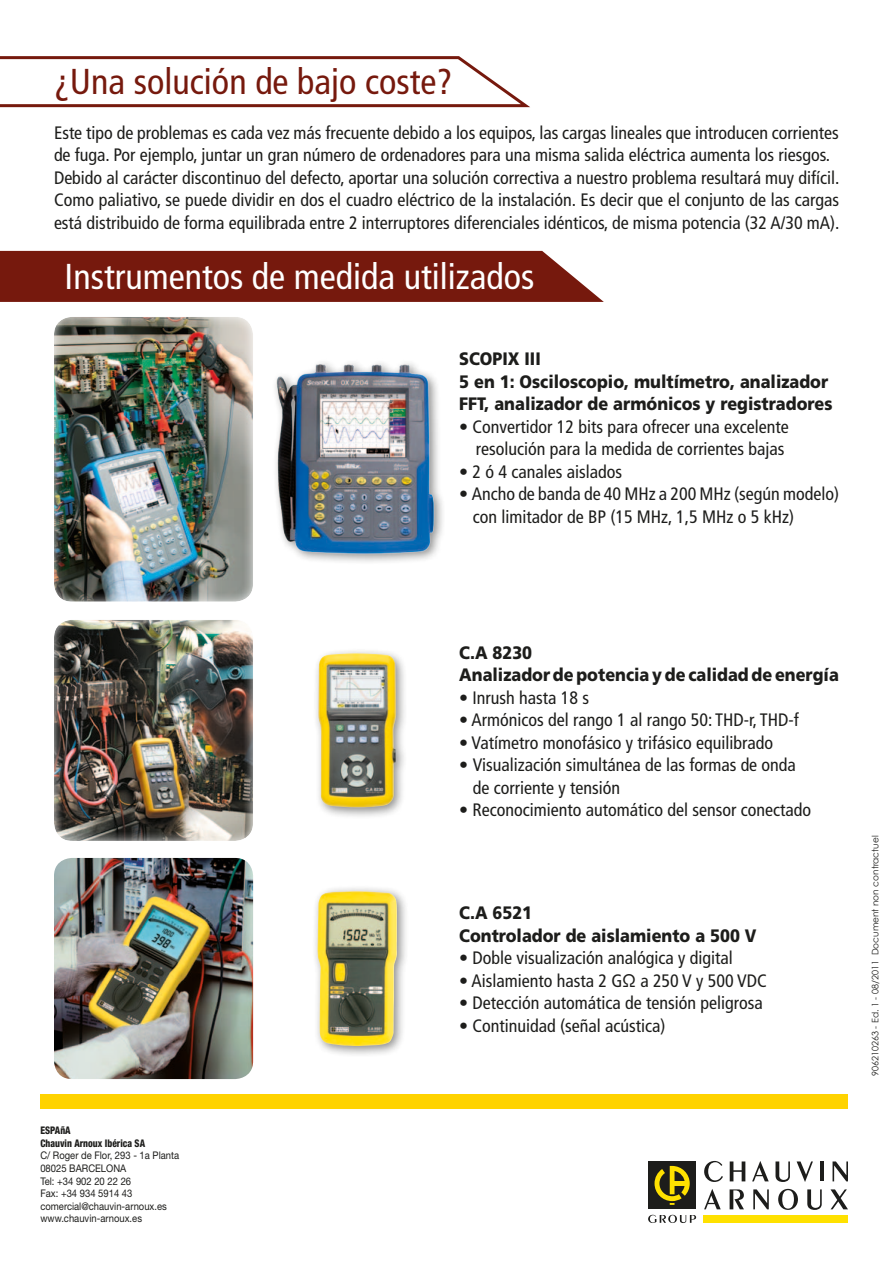
<style>
.page{position:relative;width:893px;height:1263px;background:#fff}
.page>*{position:absolute;margin:0;border:0;box-sizing:border-box;transform-origin:0 0}
.t1{font:condensed 36px "Frutiger LT";color:#fff}
.t2{font:condensed 36px "Frutiger LT";color:#76190d}
.t3{font:condensed 18px/22.5px "Frutiger LT";color:#1d1d1b}
.t4{font:900 18px/22.5px "Frutiger LT";color:#1d1d1b;scale:.9 1}
.t5{font:10.5px/12.6px "Helvetica Neue";color:#1d1d1b;scale:.9 1}
.t6{font:800 condensed 10.5px/12.6px "Helvetica Neue";color:#1d1d1b;scale:.9 1}
.t7{font:9px "Century Gothic";color:#1d1d1b}
</style>
<div class="page">
<div style="left:704px;top:1215px;width:144px;height:8px;background:#ffe100"></div>
<div style="left:648px;top:1161px;width:48px;height:48px;background:#1d1d1b"></div>
<svg style="left:654px;top:1166px;width:36px;height:39px"></svg>
<svg style="left:704px;top:1161px;width:19px;height:21px"></svg>
<svg style="left:730px;top:1161px;width:15px;height:20px"></svg>
<svg style="left:752px;top:1161px;width:17px;height:20px"></svg>
<svg style="left:775px;top:1161px;width:15px;height:21px"></svg>
<svg style="left:797px;top:1161px;width:16px;height:21px"></svg>
<hr style="left:820px;top:1161px;width:3px;height:20px;background:#1d1d1b">
<svg style="left:832px;top:1161px;width:16px;height:20px"></svg>
<svg style="left:704px;top:1189px;width:17px;height:20px"></svg>
<svg style="left:730px;top:1189px;width:14px;height:20px"></svg>
<svg style="left:753px;top:1189px;width:16px;height:20px"></svg>
<svg style="left:778px;top:1189px;width:20px;height:21px"></svg>
<svg style="left:807px;top:1189px;width:15px;height:21px"></svg>
<svg style="left:830px;top:1189px;width:18px;height:20px"></svg>
<svg style="left:648px;top:1215px;width:48px;height:8px"></svg>
<div style="left:40px;top:1094px;width:808px;height:15px;background:#ffd300"></div>
<img style="left:275px;top:362px;width:165px;height:200px">
<div style="left:312px;top:885px;width:97px;height:173px;background:#1d1d1b;opacity:.5"></div>
<img style="left:317px;top:891px;width:80px;height:155px">
<div style="left:312px;top:647px;width:96px;height:172px;background:#1d1d1b;opacity:.5"></div>
<img style="left:318px;top:653px;width:78px;height:154px">
<img style="left:54px;top:858px;width:199px;height:221px">
<img style="left:54px;top:620px;width:199px;height:221px">
<img style="left:54px;top:317px;width:199px;height:285px">
<svg style="left:0;top:56px;width:530px;height:52px"></svg>
<svg style="left:0;top:251px;width:604px;height:51px;background:#7d2519"></svg>
<h1 class="t2" style="left:54px;top:61px;width:400px">¿Una solución de bajo coste?</h1>
<p class="t3" style="left:54px;top:122px;width:787px">Este tipo de problemas es cada vez más frecuente debido a los equipos, las cargas lineales que introducen corrientes de fuga. Por ejemplo, juntar un gran número de ordenadores para una misma salida eléctrica aumenta los riesgos.<br>Debido al carácter discontinuo del defecto, aportar una solución correctiva a nuestro problema resultará muy difícil.<br>Como paliativo, se puede dividir en dos el cuadro eléctrico de la instalación. Es decir que el conjunto de las cargas está distribuido de forma equilibrada entre 2 interruptores diferenciales idénticos, de misma potencia (32 A/30 mA).</p>
<h1 class="t1" style="left:65px;top:256px;width:471px">Instrumentos de medida utilizados</h1>
<p class="t4" style="left:459px;top:348px;width:416px">SCOPIX III<br>5 en 1: Osciloscopio, multímetro, analizador<br>FFT, analizador de armónicos y registradores</p>
<p class="t3" style="left:459px;top:415px;width:331px;text-align:right">• Convertidor 12 bits para ofrecer una excelente resolución para la medida de corrientes bajas</p>
<p class="t3" style="left:459px;top:460px;width:164px">• 2 ó 4 canales aislados</p>
<p class="t3" style="left:473px;top:483px;width:368px;text-indent:-14px">• Ancho de banda de 40 MHz a 200 MHz (según modelo) con limitador de BP (15 MHz, 1,5 MHz o 5 kHz)</p>
<p class="t6" style="left:40px;top:1124px;width:118px">ESPAñA<br>Chauvin Arnoux Ibérica SA</p>
<p class="t5" style="left:40px;top:1149px;width:156px">C/ Roger de Flor, 293 - 1a Planta<br>08025 BARCELONA<br>Tel: +34 902 20 22 26<br>Fax: +34 934 5914 43 comercial@chauvin-arnoux.es www.chauvin-arnoux.es</p>
<p class="t4" style="left:459px;top:641px;width:423px">C.A 8230<br>Analizador de potencia y de calidad de energía</p>
<p class="t3" style="left:459px;top:686px;width:131px">• Inrush hasta 18 s</p>
<p class="t3" style="left:459px;top:709px;width:341px">• Armónicos del rango 1 al rango 50: THD-r, THD-f</p>
<p class="t3" style="left:459px;top:731px;width:315px">• Vatímetro monofásico y trifásico equilibrado</p>
<p class="t3" style="left:473px;top:754px;width:325px;text-indent:-14px">• Visualización simultánea de las formas de onda de corriente y tensión</p>
<p class="t3" style="left:459px;top:799px;width:353px">• Reconocimiento automático del sensor conectado</p>
<p class="t4" style="left:459px;top:902px;width:332px">C.A 6521<br>Controlador de aislamiento a 500 V</p>
<p class="t3" style="left:459px;top:947px;width:275px">• Doble visualización analógica y digital</p>
<p class="t3" style="left:459px;top:969px;width:309px">• Aislamiento hasta 2 GΩ a 250 V y 500 VDC</p>
<p class="t3" style="left:459px;top:992px;width:305px">• Detección automática de tensión peligrosa</p>
<p class="t3" style="left:459px;top:1014px;width:208px">• Continuidad (señal acústica)</p>
<p class="t7" style="left:869px;top:1076px;width:242px;rotate:-90deg">906210263 - Ed. 1 - 08/2011 Document non contractuel</p>
</div>
